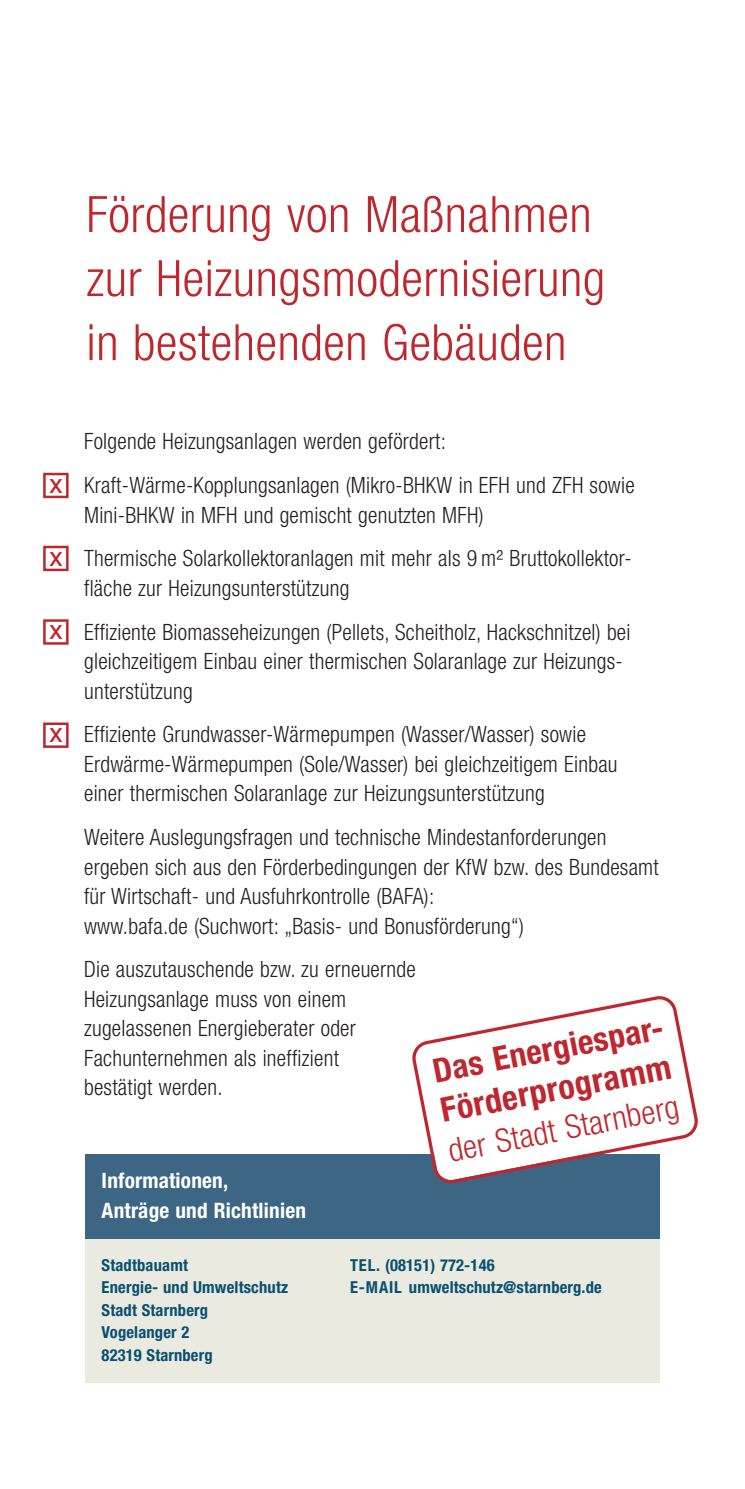
<style>
.page{position:relative;width:745px;height:1489px;background:#fff}
.page>*{position:absolute;margin:0;border:0;box-sizing:border-box;transform-origin:0 0}
.t1{font:300 condensed 50px/64px "Helvetica Neue";letter-spacing:.01em;color:#c0262d}
.t2{font:700 condensed 33.75px "Helvetica Neue LT";color:#c0262d}
.t3{font:700 condensed 33.25px "Helvetica Neue LT";color:#c0262d}
.t4{font:300 condensed 32.5px "Helvetica Neue";color:#c0262d}
.t5{font:26.75px "Helvetica";color:#c0262d}
.t6{font:300 condensed 22.5px/29.5px "Helvetica Neue";letter-spacing:.01em;color:#231f20}
.t7{font:700 condensed 21.25px/29.5px "Helvetica Neue LT";letter-spacing:.01em;color:#fff}
.t8{font:700 condensed 16.5px/22.5px "Helvetica Neue LT";letter-spacing:.01em;color:#085071}
</style>
<div class="page">
<div style="left:43px;top:473px;width:26px;height:25px;border:2px solid #c0262d"></div>
<div style="left:43px;top:545px;width:26px;height:26px;border:2px solid #c0262d"></div>
<div style="left:43px;top:619px;width:26px;height:25px;border:2px solid #c0262d"></div>
<div style="left:43px;top:722px;width:26px;height:26px;border:2px solid #c0262d"></div>
<div style="left:85px;top:1164px;width:574px;height:218px;background:#ebeae0"></div>
<div style="left:85px;top:1153px;width:574px;height:85px;background:#3d6684"></div>
<svg style="left:410px;top:996px;width:288px;height:188px"></svg>
<h1 class="t1" style="left:86px;top:186px;width:520px">Förderung von Maßnahmen zur Heizungsmodernisierung in bestehenden Gebäuden</h1>
<p class="t5" style="left:50px;top:467px;width:15px">x</p>
<p class="t5" style="left:50px;top:540px;width:15px">x</p>
<p class="t5" style="left:50px;top:614px;width:15px">x</p>
<p class="t5" style="left:50px;top:717px;width:15px">x</p>
<p class="t6" style="left:84px;top:421px;width:552px;line-height:43.8px">Folgende Heizungsanlagen werden gefördert:<br>Kraft-Wärme-Kopplungsanlagen (Mikro-BHKW in EFH und ZFH sowie</p>
<p class="t6" style="left:84px;top:494px;width:548px;line-height:43.8px">Mini-BHKW in MFH und gemischt genutzten MFH)<br>Thermische Solarkollektoranlagen mit mehr als 9 m² Bruttokollektor-</p>
<p class="t6" style="left:84px;top:568px;width:547px;line-height:43.8px">fläche zur Heizungsunterstützung<br>Effiziente Biomasseheizungen (Pellets, Scheitholz, Hackschnitzel) bei</p>
<p class="t6" style="left:84px;top:648px;width:540px">gleichzeitigem Einbau einer thermischen Solaranlage zur Heizungs&shy;unterstützung</p>
<p class="t6" style="left:84px;top:721px;width:534px">Effiziente Grundwasser-Wärmepumpen (Wasser/Wasser) sowie<br>Erdwärme-Wärmepumpen (Sole/Wasser) bei gleichzeitigem Einbau einer thermischen Solaranlage zur Heizungsunterstützung</p>
<p class="t6" style="left:84px;top:824px;width:575px">Weitere Auslegungsfragen und technische Mindestanforderungen ergeben sich aus den Förderbedingungen der KfW bzw. des Bundesamt für Wirtschaft- und Ausfuhrkontrolle (BAFA):<br>www.bafa.de (Suchwort: „Basis- und Bonusförderung“)</p>
<p class="t6" style="left:84px;top:956px;width:333px">Die auszutauschende bzw. zu erneuernde<br>Heizungsanlage muss von einem zugelassenen Energieberater oder<br>Fachunternehmen als ineffizient<br>bestätigt werden.</p>
<h3 class="t3" style="left:430px;top:1059px;width:240px;rotate:-11deg">Das Energiespar-</h3>
<h2 class="t2" style="left:438px;top:1098px;width:235px;rotate:-11deg">Förderprogramm</h2>
<h3 class="t4" style="left:446px;top:1139px;width:235px;rotate:-11deg">der Stadt Starnberg</h3>
<p class="t7" style="left:102px;top:1167px;width:206px">Informationen,<br>Anträge und Richtlinien</p>
<p class="t8" style="left:102px;top:1255px;width:188px">Stadtbauamt<br>Energie- und Umweltschutz<br>Stadt Starnberg<br>Vogelanger 2<br>82319 Starnberg</p>
<p class="t8" style="left:350px;top:1255px;width:253px">TEL. (08151) 772-146<br>E-MAIL umweltschutz@starnberg.de</p>
</div>
